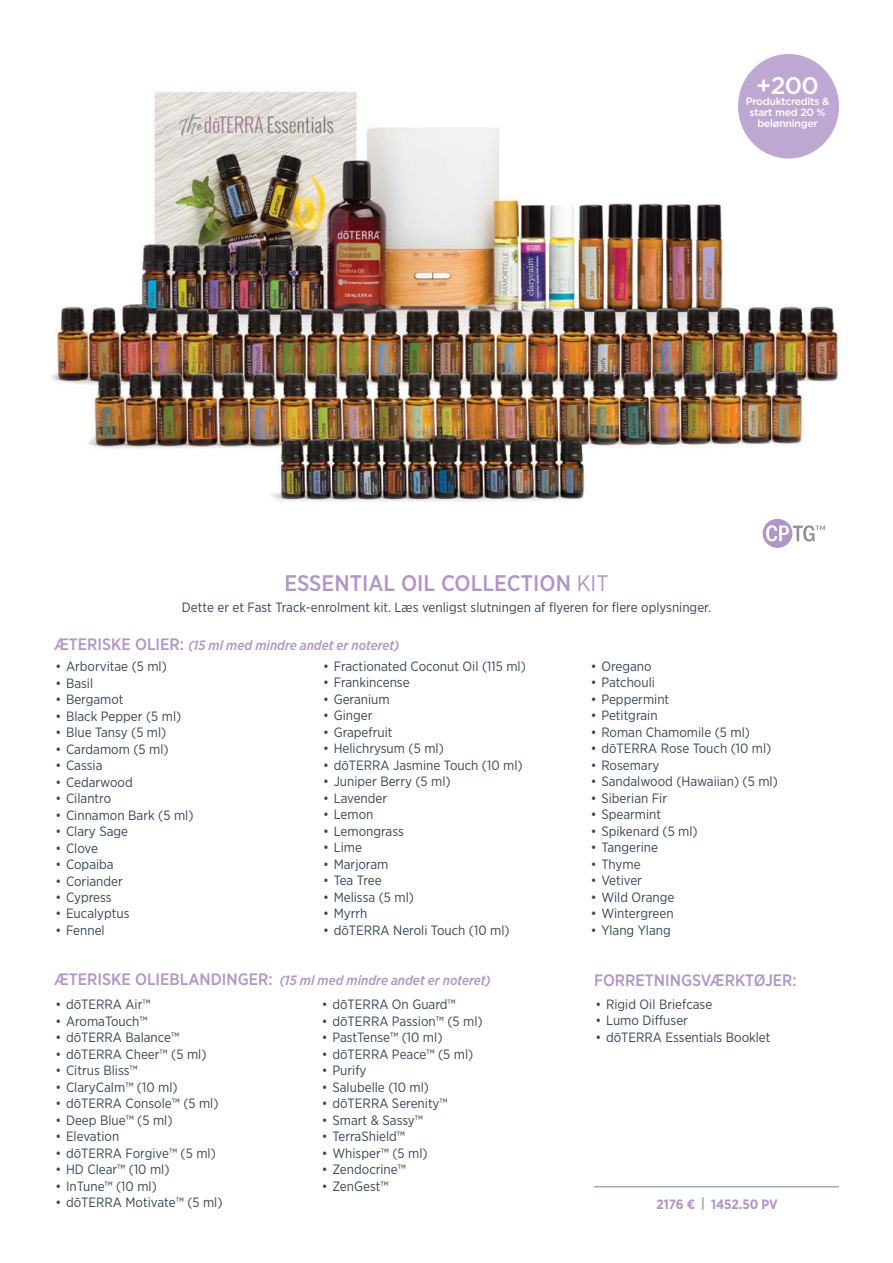
<style>
.page{position:relative;width:893px;height:1263px;background:#fff}
.page>*{position:absolute;margin:0;border:0;box-sizing:border-box;transform-origin:0 0}
.t1{font:500 24px "Gotham";color:#fff}
.t2{font:500 22.5px "Gotham Narrow";color:#b195c6}
.t3{font:500 16.5px "Gotham Narrow";color:#b195c6}
.t4{font:13.5px "Gotham Narrow";color:#364758}
.t5{font:italic 500 13.5px "Gotham Narrow";color:#b195c6}
.t6{font:700 13.5px "Gotham Narrow";color:#b195c6}
.t7{font:500 10.5px/10.9px "Gotham";letter-spacing:-.03em;color:#fff;text-align:center}
.s1{font-weight:400}
.s2{font-style:normal;font-size:16.5px}
.s3{font-family:"Arial";color:#9fa8ad}
</style>
<div class="page">
<img style="left:51px;top:54px;width:790px;height:476px">
<div style="left:738px;top:54px;width:101px;height:105px;background:#bea7d0;border-radius:50%"></div>
<svg style="left:763px;top:519px;width:62px;height:29px"></svg>
<hr style="left:594px;top:1186px;width:245px;height:1px;background:#9fa8ad">
<h1 class="t1" style="left:756px;top:75px;width:64px">+200</h1>
<p class="t7" style="left:746px;top:96px;width:85px">Produktcredits &amp; start med 20 % belønninger</p>
<h2 class="t2" style="left:284px;top:571px;width:326px">ESSENTIAL OIL COLLECTION <span class="s1">KIT</span></h2>
<p class="t4" style="left:182px;top:601px;width:531px">Dette er et Fast Track-enrolment kit. Læs venligst slutningen af flyeren for flere oplysninger.</p>
<p class="t5" style="left:54px;top:639px;width:347px"><span class="s2">ÆTERISKE OLIER:</span> (15 ml med mindre andet er noteret)</p>
<p class="t4" style="left:56px;top:660px;width:113px">• Arborvitae (5 ml)</p>
<p class="t4" style="left:56px;top:677px;width:39px">• Basil</p>
<p class="t4" style="left:56px;top:693px;width:70px">• Bergamot</p>
<p class="t4" style="left:56px;top:710px;width:127px">• Black Pepper (5 ml)</p>
<p class="t4" style="left:56px;top:726px;width:112px">• Blue Tansy (5 ml)</p>
<p class="t4" style="left:56px;top:743px;width:115px">• Cardamom (5 ml)</p>
<p class="t4" style="left:56px;top:759px;width:48px">• Cassia</p>
<p class="t4" style="left:56px;top:776px;width:79px">• Cedarwood</p>
<p class="t4" style="left:56px;top:792px;width:57px">• Cilantro</p>
<p class="t4" style="left:56px;top:809px;width:139px">• Cinnamon Bark (5 ml)</p>
<p class="t4" style="left:56px;top:825px;width:74px">• Clary Sage</p>
<p class="t4" style="left:56px;top:842px;width:44px">• Clove</p>
<p class="t4" style="left:56px;top:858px;width:60px">• Copaiba</p>
<p class="t4" style="left:56px;top:875px;width:69px">• Coriander</p>
<p class="t4" style="left:56px;top:891px;width:58px">• Cypress</p>
<p class="t4" style="left:56px;top:908px;width:76px">• Eucalyptus</p>
<p class="t4" style="left:56px;top:924px;width:51px">• Fennel</p>
<p class="t4" style="left:323px;top:660px;width:204px">• Fractionated Coconut Oil (115 ml)</p>
<p class="t4" style="left:323px;top:677px;width:88px">• Frankincense</p>
<p class="t4" style="left:323px;top:693px;width:68px">• Geranium</p>
<p class="t4" style="left:323px;top:710px;width:51px">• Ginger</p>
<p class="t4" style="left:323px;top:726px;width:71px">• Grapefruit</p>
<p class="t4" style="left:323px;top:743px;width:122px">• Helichrysum (5 ml)</p>
<p class="t4" style="left:323px;top:759px;width:201px">• dōTERRA Jasmine Touch (10 ml)</p>
<p class="t4" style="left:323px;top:776px;width:129px">• Juniper Berry (5 ml)</p>
<p class="t4" style="left:323px;top:792px;width:66px">• Lavender</p>
<p class="t4" style="left:323px;top:809px;width:52px">• Lemon</p>
<p class="t4" style="left:323px;top:825px;width:82px">• Lemongrass</p>
<p class="t4" style="left:323px;top:842px;width:40px">• Lime</p>
<p class="t4" style="left:323px;top:858px;width:67px">• Marjoram</p>
<p class="t4" style="left:323px;top:875px;width:60px">• Tea Tree</p>
<p class="t4" style="left:323px;top:891px;width:92px">• Melissa (5 ml)</p>
<p class="t4" style="left:323px;top:908px;width:46px">• Myrrh</p>
<p class="t4" style="left:323px;top:924px;width:188px">• dōTERRA Neroli Touch (10 ml)</p>
<p class="t5" style="left:54px;top:974px;width:438px"><span class="s2">ÆTERISKE OLIEBLANDINGER:</span> (15 ml med mindre andet er noteret)</p>
<p class="t4" style="left:56px;top:998px;width:97px">• dōTERRA Air™</p>
<p class="t4" style="left:56px;top:1015px;width:94px">• AromaTouch™</p>
<p class="t4" style="left:56px;top:1031px;width:125px">• dōTERRA Balance™</p>
<p class="t4" style="left:56px;top:1048px;width:152px">• dōTERRA Cheer™ (5 ml)</p>
<p class="t4" style="left:56px;top:1064px;width:84px">• Citrus Bliss™</p>
<p class="t4" style="left:56px;top:1081px;width:124px">• ClaryCalm™ (10 ml)</p>
<p class="t4" style="left:56px;top:1097px;width:165px">• dōTERRA Console™ (5 ml)</p>
<p class="t4" style="left:56px;top:1114px;width:119px">• Deep Blue™ (5 ml)</p>
<p class="t4" style="left:56px;top:1130px;width:65px">• Elevation</p>
<p class="t4" style="left:56px;top:1147px;width:162px">• dōTERRA Forgive™ (5 ml)</p>
<p class="t4" style="left:56px;top:1163px;width:116px">• HD Clear™ (10 ml)</p>
<p class="t4" style="left:56px;top:1180px;width:103px">• InTune™ (10 ml)</p>
<p class="t4" style="left:56px;top:1196px;width:169px">• dōTERRA Motivate™ (5 ml)</p>
<p class="t4" style="left:322px;top:998px;width:135px">• dōTERRA On Guard™</p>
<p class="t4" style="left:322px;top:1015px;width:162px">• dōTERRA Passion™ (5 ml)</p>
<p class="t4" style="left:322px;top:1031px;width:122px">• PastTense™ (10 ml)</p>
<p class="t4" style="left:322px;top:1048px;width:153px">• dōTERRA Peace™ (5 ml)</p>
<p class="t4" style="left:322px;top:1064px;width:46px">• Purify</p>
<p class="t4" style="left:322px;top:1081px;width:109px">• Salubelle (10 ml)</p>
<p class="t4" style="left:322px;top:1097px;width:127px">• dōTERRA Serenity™</p>
<p class="t4" style="left:322px;top:1114px;width:103px">• Smart &amp; Sassy™</p>
<p class="t4" style="left:322px;top:1130px;width:85px">• TerraShield™</p>
<p class="t4" style="left:322px;top:1147px;width:107px">• Whisper™ (5 ml)</p>
<p class="t4" style="left:322px;top:1163px;width:85px">• Zendocrine™</p>
<p class="t4" style="left:322px;top:1180px;width:68px">• ZenGest™</p>
<p class="t4" style="left:591px;top:660px;width:62px">• Oregano</p>
<p class="t4" style="left:591px;top:677px;width:66px">• Patchouli</p>
<p class="t4" style="left:591px;top:693px;width:80px">• Peppermint</p>
<p class="t4" style="left:591px;top:710px;width:68px">• Petitgrain</p>
<p class="t4" style="left:591px;top:726px;width:161px">• Roman Chamomile (5 ml)</p>
<p class="t4" style="left:591px;top:743px;width:182px">• dōTERRA Rose Touch (10 ml)</p>
<p class="t4" style="left:591px;top:759px;width:70px">• Rosemary</p>
<p class="t4" style="left:591px;top:775px;width:189px">• Sandalwood (Hawaiian) (5 ml)</p>
<p class="t4" style="left:591px;top:792px;width:78px">• Siberian Fir</p>
<p class="t4" style="left:591px;top:808px;width:72px">• Spearmint</p>
<p class="t4" style="left:591px;top:825px;width:108px">• Spikenard (5 ml)</p>
<p class="t4" style="left:591px;top:841px;width:69px">• Tangerine</p>
<p class="t4" style="left:591px;top:858px;width:51px">• Thyme</p>
<p class="t4" style="left:591px;top:874px;width:53px">• Vetiver</p>
<p class="t4" style="left:591px;top:891px;width:85px">• Wild Orange</p>
<p class="t4" style="left:591px;top:907px;width:84px">• Wintergreen</p>
<p class="t4" style="left:591px;top:924px;width:82px">• Ylang Ylang</p>
<p class="t3" style="left:594px;top:972px;width:204px">FORRETNINGSVÆRKTØJER:</p>
<p class="t4" style="left:596px;top:998px;width:118px">• Rigid Oil Briefcase</p>
<p class="t4" style="left:596px;top:1014px;width:94px">• Lumo Diffuser</p>
<p class="t4" style="left:596px;top:1031px;width:176px">• dōTERRA Essentials Booklet</p>
<p class="t6" style="left:656px;top:1198px;width:123px">2176 € <span class="s3">|</span> 1452.50 PV</p>
</div>
